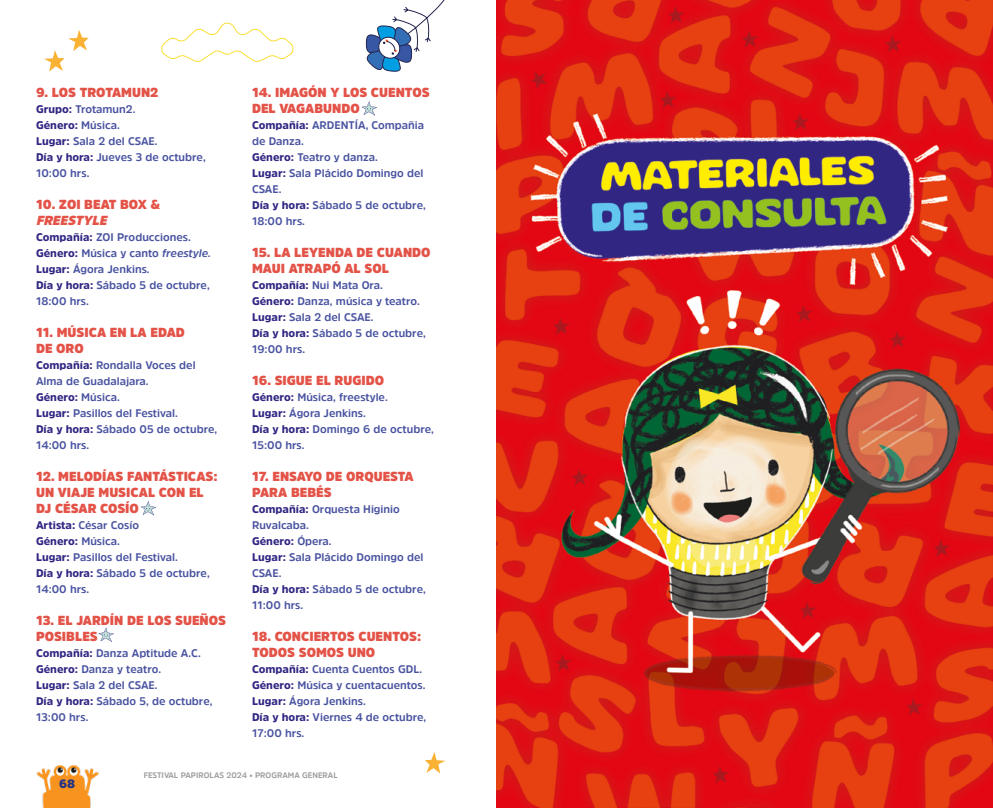
<style>
.page{position:relative;width:993px;height:808px;background:#fff}
.page>*{position:absolute;margin:0;border:0;box-sizing:border-box;transform-origin:0 0}
.t1{font:900 13px/16px "Amsi Pro";color:#e35348}
.t2{font:italic 900 13px "Amsi Pro";color:#e35348}
.t3{font:900 12px "Amsi Pro";color:#283583}
.t4{font:700 11px/16px "Amsi Pro";color:#4953a0}
.t5{font:700 8px "Amsi Pro";color:#9d9d9c}
.s1{font-weight:900;color:#312783}
.s2{font-style:italic}
</style>
<div class="page">
<svg style="left:44px;top:30px;width:45px;height:42px"></svg>
<svg style="left:425px;top:752px;width:20px;height:21px"></svg>
<svg style="left:161px;top:22px;width:133px;height:40px"></svg>
<svg style="left:365px;top:0;width:80px;height:72px"></svg>
<img style="left:496px;top:0;width:496px;height:808px">
<img style="left:36px;top:765px;width:62px;height:43px">
<svg style="left:141px;top:501px;width:15px;height:14px"></svg>
<svg style="left:98px;top:628px;width:16px;height:14px"></svg>
<svg style="left:361px;top:101px;width:16px;height:15px"></svg>
<p class="t1" style="left:36px;top:84px;width:124px">9. LOS TROTAMUN2</p>
<p class="t4" style="left:36px;top:101px;width:171px"><span class="s1">Grupo:</span> Trotamun2.<br><span class="s1">Género:</span> Música.<br><span class="s1">Lugar:</span> Sala 2 del CSAE.<br><span class="s1">Día y hora:</span> Jueves 3 de octubre,<br>10:00 hrs.</p>
<p class="t1" style="left:36px;top:196px;width:126px">10. ZOI BEAT BOX &amp;</p>
<p class="t2" style="left:36px;top:211px;width:76px">FREESTYLE</p>
<p class="t4" style="left:36px;top:229px;width:176px"><span class="s1">Compañía:</span> ZOI Producciones.<br><span class="s1">Género:</span> Música y canto <span class="s2">freestyle.<br></span><span class="s1">Lugar:</span> Ágora Jenkins.<br><span class="s1">Día y hora:</span> Sábado 5 de octubre,<br>18:00 hrs.</p>
<p class="t1" style="left:36px;top:324px;width:150px">11. MÚSICA EN LA EDAD<br>DE ORO</p>
<p class="t4" style="left:36px;top:357px;width:183px"><span class="s1">Compañía:</span> Rondalla Voces del<br>Alma de Guadalajara.<br><span class="s1">Género:</span> Música.<br><span class="s1">Lugar:</span> Pasillos del Festival.<br><span class="s1">Día y hora:</span> Sábado 05 de octubre,<br>14:00 hrs.</p>
<p class="t1" style="left:36px;top:468px;width:183px">12. MELODÍAS FANTÁSTICAS:<br>UN VIAJE MUSICAL CON EL<br>DJ CÉSAR COSÍO</p>
<p class="t4" style="left:36px;top:517px;width:175px"><span class="s1">Artista:</span> César Cosío<br><span class="s1">Género:</span> Música.<br><span class="s1">Lugar:</span> Pasillos del Festival.<br><span class="s1">Día y hora:</span> Sábado 5 de octubre,<br>14:00 hrs.</p>
<p class="t1" style="left:36px;top:612px;width:191px">13. EL JARDÍN DE LOS SUEÑOS<br>POSIBLES</p>
<p class="t4" style="left:36px;top:645px;width:178px"><span class="s1">Compañía:</span> Danza Aptitude A.C.<br><span class="s1">Género:</span> Danza y teatro.<br><span class="s1">Lugar:</span> Sala 2 del CSAE.<br><span class="s1">Día y hora:</span> Sábado 5, de octubre,<br>13:00 hrs.</p>
<p class="t1" style="left:252px;top:84px;width:179px">14. IMAGÓN Y LOS CUENTOS<br>DEL VAGABUNDO</p>
<p class="t4" style="left:252px;top:117px;width:175px"><span class="s1">Compañía:</span> ARDENTÍA, Compañia de Danza.<br><span class="s1">Género:</span> Teatro y danza.<br><span class="s1">Lugar:</span> Sala Plácido Domingo del<br>CSAE.<br><span class="s1">Día y hora:</span> Sábado 5 de octubre,<br>18:00 hrs.</p>
<p class="t1" style="left:252px;top:244px;width:180px">15. LA LEYENDA DE CUANDO<br>MAUI ATRAPÓ AL SOL</p>
<p class="t4" style="left:252px;top:277px;width:175px"><span class="s1">Compañía:</span> Nui Mata Ora.<br><span class="s1">Género:</span> Danza, música y teatro.<br><span class="s1">Lugar:</span> Sala 2 del CSAE.<br><span class="s1">Día y hora:</span> Sábado 5 de octubre,<br>19:00 hrs.</p>
<p class="t1" style="left:252px;top:372px;width:134px">16. SIGUE EL RUGIDO</p>
<p class="t4" style="left:252px;top:389px;width:183px"><span class="s1">Género:</span> Música, freestyle.<br><span class="s1">Lugar:</span> Ágora Jenkins.<br><span class="s1">Día y hora:</span> Domingo 6 de octubre,<br>15:00 hrs.</p>
<p class="t1" style="left:252px;top:468px;width:163px">17. ENSAYO DE ORQUESTA<br>PARA BEBÉS</p>
<p class="t4" style="left:252px;top:501px;width:175px"><span class="s1">Compañía:</span> Orquesta Higinio<br>Ruvalcaba.<br><span class="s1">Género:</span> Ópera.<br><span class="s1">Lugar:</span> Sala Plácido Domingo del<br>CSAE.<br><span class="s1">Día y hora:</span> Sábado 5 de octubre,<br>11:00 hrs.</p>
<p class="t1" style="left:252px;top:628px;width:171px">18. CONCIERTOS CUENTOS:<br>TODOS SOMOS UNO</p>
<p class="t4" style="left:252px;top:661px;width:176px"><span class="s1">Compañía:</span> Cuenta Cuentos GDL.<br><span class="s1">Género:</span> Música y cuentacuentos.<br><span class="s1">Lugar:</span> Ágora Jenkins.<br><span class="s1">Día y hora:</span> Viernes 4 de octubre,<br>17:00 hrs.</p>
<p class="t3" style="left:59px;top:775px;width:17px">68</p>
<p class="t5" style="left:144px;top:770px;width:195px">FESTIVAL PAPIROLAS 2024 • PROGRAMA GENERAL</p>
</div>
